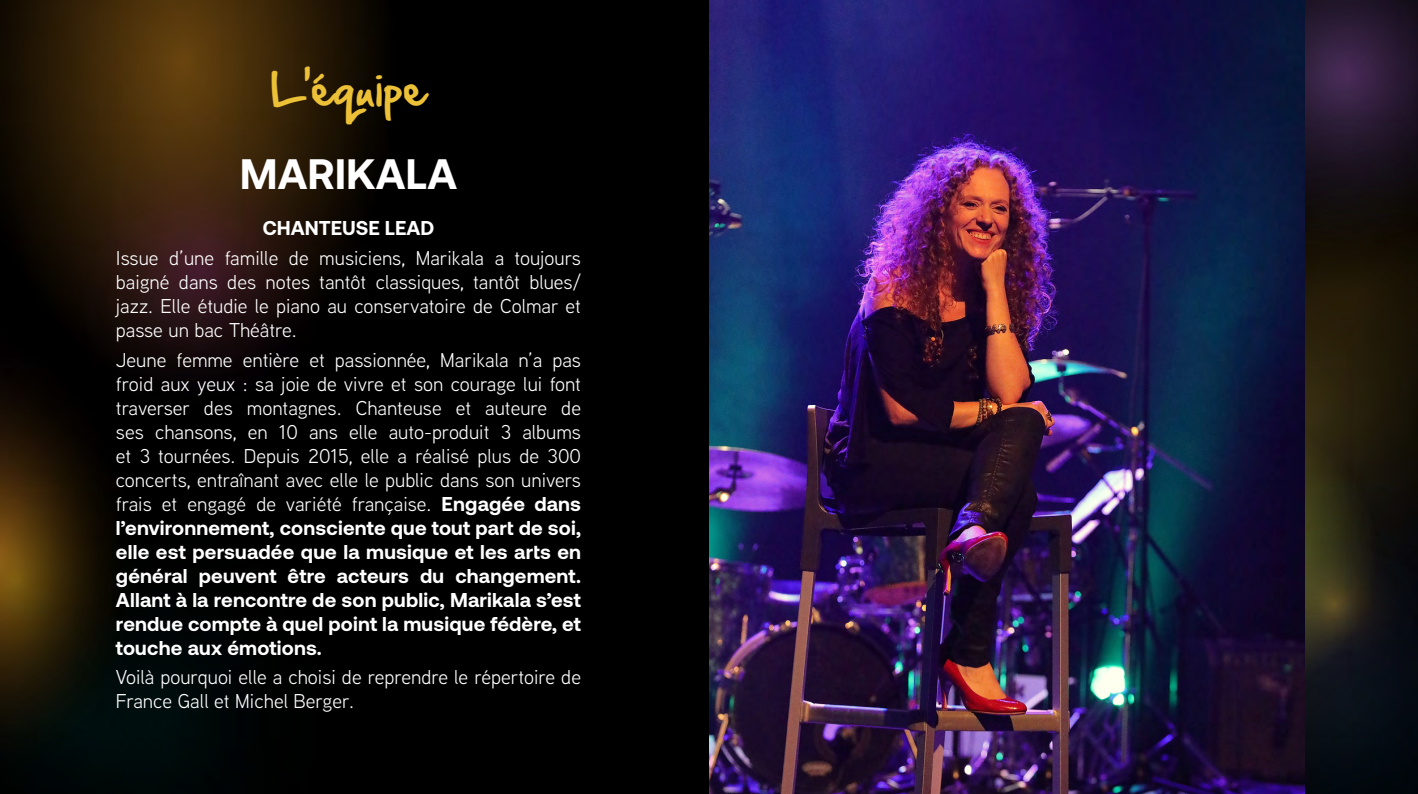
<style>
.page{position:relative;width:1418px;height:794px;background:#fff}
.page>*{position:absolute;margin:0;border:0;box-sizing:border-box;transform-origin:0 0}
.t1{font:700 42.4px "Aeonik";color:#fff}
.t2{font:40px "Hand Of Sean";color:#ecc137}
.t3{font:20px/24px "Aaux Next";color:#fff;text-align:justify}
.t4{font:700 20px/24px "Aeonik";letter-spacing:.01em;color:#fff;text-align:justify}
.s1{font-family:"Aeonik";font-weight:700}
</style>
<div class="page">
<img style="left:0;top:0;width:1417px;height:794px">
<img style="left:709px;top:0;width:595px;height:794px">
<h2 class="t2" style="left:271px;top:53px;width:157px">L'équipe</h2>
<h1 class="t1" style="left:240px;top:149px;width:218px">MARIKALA</h1>
<p class="t4" style="left:263px;top:216px;width:173px">CHANTEUSE LEAD</p>
<p class="t3" style="left:116px;top:245px;width:466px">Issue d’une famille de musiciens, Marikala a toujours baigné dans des notes tantôt classiques, tantôt blues/ jazz. Elle étudie le piano au conservatoire de Colmar et passe un bac Théâtre.</p>
<p class="t3" style="left:116px;top:347px;width:466px">Jeune femme entière et passionnée, Marikala n’a pas froid aux yeux : sa joie de vivre et son courage lui font traverser des montagnes. Chanteuse et auteure de ses chansons, en 10 ans elle auto-produit 3 albums et 3 tournées. Depuis 2015, elle a réalisé plus de 300 concerts, entraînant avec elle le public dans son univers frais et engagé de variété française. <span class="s1">Engagée dans</span></p>
<p class="t4" style="left:116px;top:515px;width:466px">l’environnement, consciente que tout part de soi, elle est persuadée que la musique et les arts en général peuvent être acteurs du changement.<br>Allant à la rencontre de son public, Marikala s’est rendue compte à quel point la musique fédère, et touche aux émotions.</p>
<p class="t3" style="left:116px;top:664px;width:466px">Voilà pourquoi elle a choisi de reprendre le répertoire de<br>France Gall et Michel Berger.</p>
</div>
